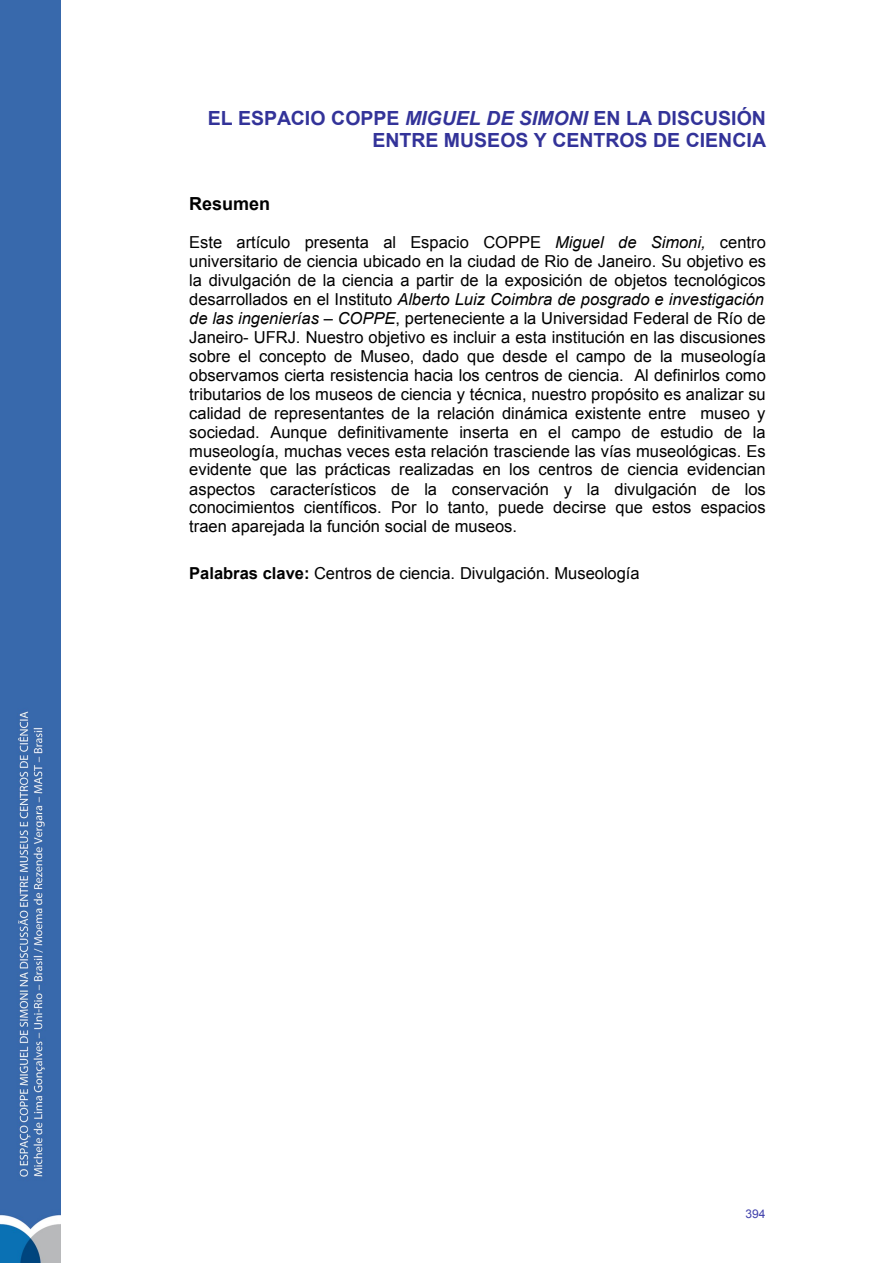
<style>
.page{position:relative;width:893px;height:1263px;background:#fff}
.page>*{position:absolute;margin:0;border:0;box-sizing:border-box;transform-origin:0 0}
.t1{font:700 19.5px/22.5px "Arial";color:#339;text-align:right}
.t2{font:700 18px "Arial";color:#000}
.t3{font:16.5px/19px "Arial";color:#000}
.t4{font:12px "Arial";color:#4040ab}
.s1{font-style:italic}
.s2{font-weight:700}
</style>
<div class="page">
<img style="left:0;top:0;width:61px;height:1263px">
<p class="t1" style="left:208px;top:107px;width:560px">EL ESPACIO COPPE <span class="s1">MIGUEL DE SIMONI</span> EN LA DISCUSIÓN<br>ENTRE MUSEOS Y CENTROS DE CIENCIA</p>
<p class="t2" style="left:189px;top:193px;width:83px">Resumen</p>
<p class="t3" style="left:189px;top:233px;width:578px">Este artículo presenta al Espacio COPPE <span class="s1">Miguel de Simoni,</span> centro universitario de ciencia ubicado en la ciudad de Rio de Janeiro. Su objetivo es la divulgación de la ciencia a partir de la exposición de objetos tecnológicos desarrollados en el Instituto <span class="s1">Alberto Luiz Coimbra de posgrado e investigación de las ingenierías – COPPE</span>, perteneciente a la Universidad Federal de Río de Janeiro- UFRJ. Nuestro objetivo es incluir a esta institución en las discusiones sobre el concepto de Museo, dado que desde el campo de la museología observamos cierta resistencia hacia los centros de ciencia. Al definirlos como tributarios de los museos de ciencia y técnica, nuestro propósito es analizar su calidad de representantes de la relación dinámica existente entre museo y sociedad. Aunque definitivamente inserta en el campo de estudio de la museología, muchas veces esta relación trasciende las vías museológicas. Es evidente que las prácticas realizadas en los centros de ciencia evidencian aspectos característicos de la conservación y la divulgación de los conocimientos científicos. Por lo tanto, puede decirse que estos espacios traen aparejada la función social de museos.</p>
<p class="t3" style="left:189px;top:564px;width:452px"><span class="s2">Palabras clave:</span> Centros de ciencia. Divulgación. Museología</p>
<p class="t4" style="left:745px;top:1206px;width:22px">394</p>
</div>
